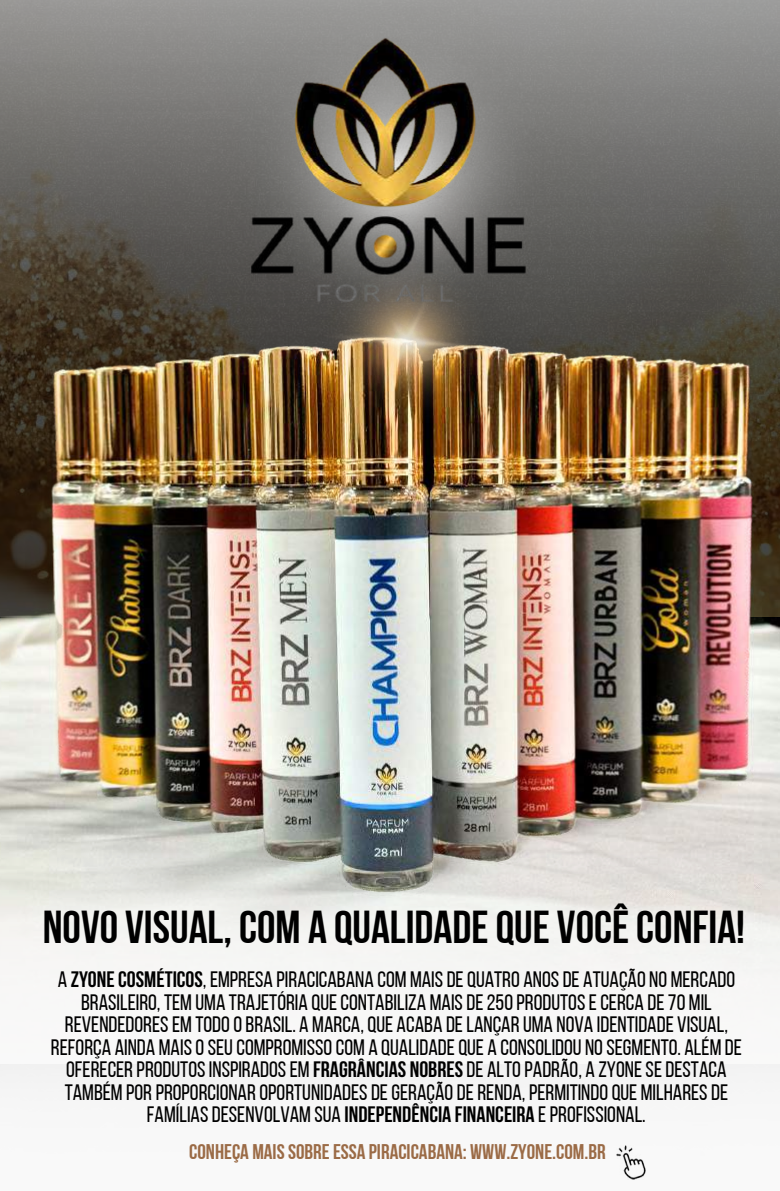
<style>
.page{position:relative;width:780px;height:1191px;background:#fff}
.page>*{position:absolute;margin:0;border:0;box-sizing:border-box;transform-origin:0 0}
.t1{font:46px "Bebas Neue Cyrillic";color:#000}
.t2{font:22.3px/22.5px "Bebas Neue";color:#000;text-align:center}
.t3{font:21.2px "Bebas Neue Cyrillic";color:#9b6b46}
.s1{font-weight:700}
</style>
<div class="page">
<img style="left:0;top:391px;width:780px;height:504px">
<img style="left:280px;top:391px;width:254px;height:78px">
<img style="left:0;top:0;width:780px;height:391px">
<img style="left:170px;top:29px;width:434px;height:287px">
<img style="left:614px;top:1143px;width:33px;height:38px">
<h1 class="t1" style="left:43px;top:902px;width:703px">NOVO VISUAL, COM A QUALIDADE QUE VOCÊ CONFIA!</h1>
<p class="t2" style="left:51px;top:967px;width:692px">A <span class="s1">ZYONE COSMÉTICOS</span>, EMPRESA PIRACICABANA COM MAIS DE QUATRO ANOS DE ATUAÇÃO NO MERCADO BRASILEIRO, TEM UMA TRAJETÓRIA QUE CONTABILIZA MAIS DE 250 PRODUTOS E CERCA DE 70 MIL REVENDEDORES EM TODO O BRASIL. A MARCA, QUE ACABA DE LANÇAR UMA NOVA IDENTIDADE VISUAL, REFORÇA AINDA MAIS O SEU COMPROMISSO COM A QUALIDADE QUE A CONSOLIDOU NO SEGMENTO. ALÉM DE OFERECER PRODUTOS INSPIRADOS EM <span class="s1">FRAGRÂNCIAS NOBRES</span> DE ALTO PADRÃO, A ZYONE SE DESTACA TAMBÉM POR PROPORCIONAR OPORTUNIDADES DE GERAÇÃO DE RENDA, PERMITINDO QUE MILHARES DE FAMÍLIAS DESENVOLVAM SUA <span class="s1">INDEPENDÊNCIA FINANCEIRA</span> E PROFISSIONAL.</p>
<p class="t3" style="left:189px;top:1140px;width:418px">CONHEÇA MAIS SOBRE ESSA PIRACICABANA: WWW.ZYONE.COM.BR</p>
</div>
